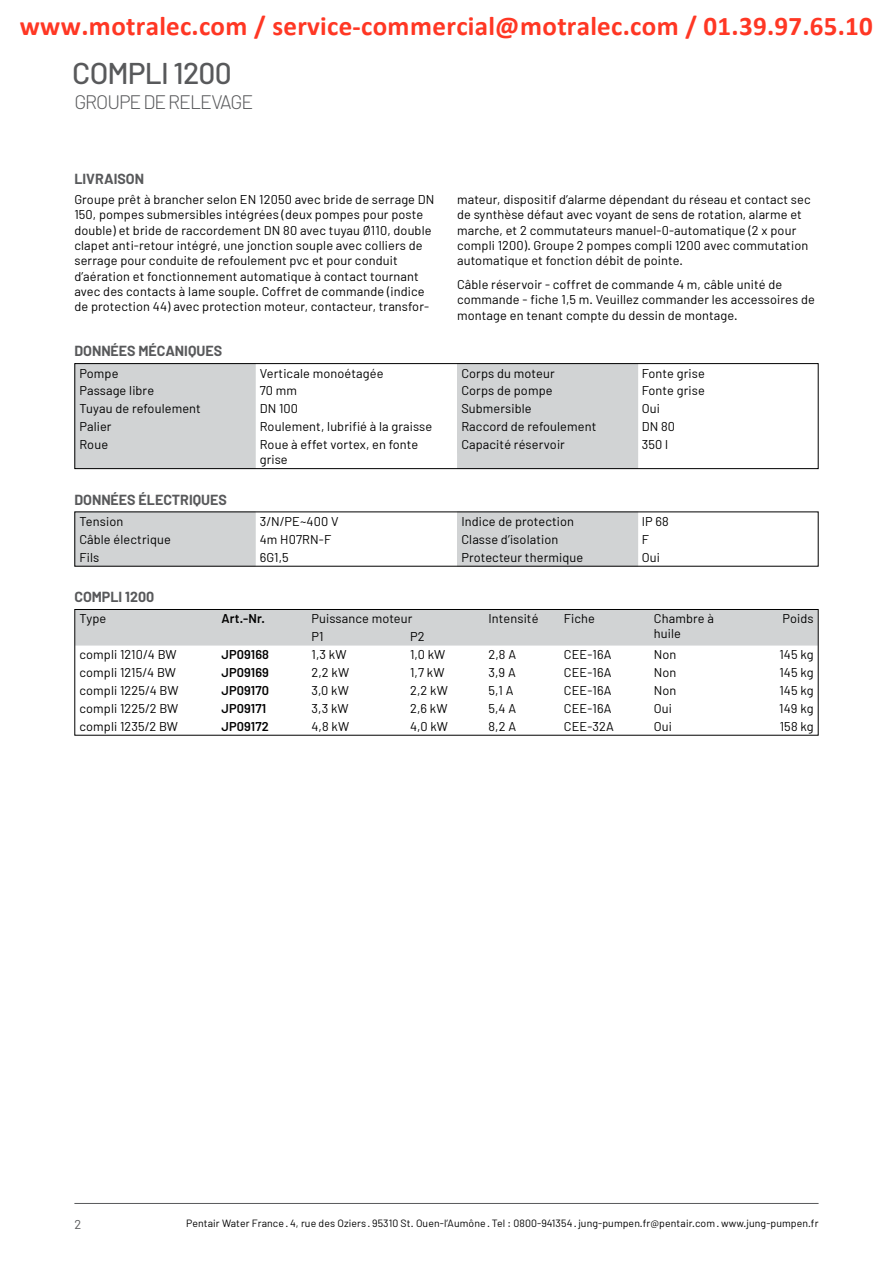
<style>
.page{position:relative;width:893px;height:1263px;background:#fff}
.page>*{position:absolute;margin:0;border:0;box-sizing:border-box;transform-origin:0 0}
.t1{font:500 30px "Barlow";letter-spacing:-.025em;color:#58595b}
.t2{font:700 27px "Calibri";color:#ff3724}
.t3{font:300 19.5px "Barlow";letter-spacing:-.05em;color:#58595b}
.t4{font:700 14.25px "Barlow";color:#58595b}
.t5{font:12.75px/15.3px "Barlow";letter-spacing:.01em;color:#000}
.t6{font:600 12.75px "Barlow";letter-spacing:.01em;color:#000}
.t7{font:12.75px "Barlow";color:#58595b}
.t8{font:10.5px "Barlow";letter-spacing:.01em;color:#000}
</style>
<div class="page">
<hr style="left:74px;top:1203px;width:745px;height:1px;background:#58595b">
<div style="left:76px;top:611px;width:741px;height:34px;background:#d1d3d4"></div>
<div style="left:74px;top:609px;width:745px;height:127px;border:1px solid #000"></div>
<svg style="left:255px;top:365px;width:383px;height:102px"></svg>
<div style="left:76px;top:365px;width:179px;height:102px;background:#d1d3d4"></div>
<div style="left:457px;top:365px;width:180px;height:88px;background:#d1d3d4"></div>
<div style="left:74px;top:363px;width:745px;height:106px;border:1px solid #000"></div>
<svg style="left:76px;top:513px;width:562px;height:52px"></svg>
<h2 class="t2" style="left:20px;top:15px;width:855px">www.motralec.com / service-commercial@motralec.com / 01.39.97.65.10</h2>
<h1 class="t1" style="left:72px;top:55px;width:161px">COMPLI 1200</h1>
<h3 class="t3" style="left:74px;top:90px;width:180px">GROUPE DE RELEVAGE</h3>
<p class="t4" style="left:74px;top:170px;width:71px">LIVRAISON</p>
<p class="t5" style="left:74px;top:192px;width:362px">Groupe prêt à brancher selon EN 12050 avec bride de serrage DN 150, pompes submersibles intégrées (deux pompes pour poste double) et bride de raccordement DN 80 avec tuyau Ø110, double clapet anti-retour intégré, une jonction souple avec colliers de serrage pour conduite de refoulement pvc et pour conduit d’aération et fonctionnement automatique à contact tournant avec des contacts à lame souple. Coffret de commande (indice de protection 44) avec protection moteur, contacteur, transfor-</p>
<p class="t5" style="left:457px;top:192px;width:355px">mateur, dispositif d’alarme dépendant du réseau et contact sec de synthèse défaut avec voyant de sens de rotation, alarme et marche, et 2 commutateurs manuel-0-automatique (2 x pour compli 1200). Groupe 2 pompes compli 1200 avec commutation automatique et fonction débit de pointe.</p>
<p class="t5" style="left:457px;top:277px;width:359px">Câble réservoir - coffret de commande 4 m, câble unité de commande - fiche 1,5 m. Veuillez commander les accessoires de montage en tenant compte du dessin de montage.</p>
<p class="t4" style="left:74px;top:342px;width:149px">DONNÉES MÉCANIQUES</p>
<p class="t5" style="left:79px;top:365px;width:41px">Pompe</p>
<p class="t5" style="left:260px;top:365px;width:125px">Verticale monoétagée</p>
<p class="t5" style="left:79px;top:383px;width:76px">Passage libre</p>
<p class="t5" style="left:260px;top:383px;width:39px">70 mm</p>
<p class="t5" style="left:79px;top:401px;width:123px">Tuyau de refoulement</p>
<p class="t5" style="left:260px;top:401px;width:40px">DN 100</p>
<p class="t5" style="left:79px;top:419px;width:34px">Palier</p>
<p class="t5" style="left:260px;top:419px;width:174px">Roulement, lubrifié à la graisse</p>
<p class="t5" style="left:79px;top:436px;width:30px">Roue</p>
<p class="t5" style="left:260px;top:437px;width:160px">Roue à effet vortex, en fonte grise</p>
<p class="t4" style="left:74px;top:490px;width:154px">DONNÉES ÉLECTRIQUES</p>
<p class="t5" style="left:79px;top:513px;width:45px">Tension</p>
<p class="t5" style="left:260px;top:513px;width:80px">3/N/PE~400 V</p>
<p class="t5" style="left:79px;top:531px;width:93px">Câble électrique</p>
<p class="t5" style="left:260px;top:531px;width:73px">4m H07RN-F</p>
<p class="t5" style="left:79px;top:549px;width:21px">Fils</p>
<p class="t5" style="left:260px;top:549px;width:31px">6G1,5</p>
<p class="t4" style="left:74px;top:588px;width:81px">COMPLI 1200</p>
<p class="t5" style="left:461px;top:365px;width:95px">Corps du moteur</p>
<p class="t5" style="left:642px;top:365px;width:65px">Fonte grise</p>
<p class="t5" style="left:461px;top:383px;width:93px">Corps de pompe</p>
<p class="t5" style="left:642px;top:383px;width:65px">Fonte grise</p>
<p class="t5" style="left:461px;top:401px;width:72px">Submersible</p>
<p class="t5" style="left:642px;top:401px;width:20px">Oui</p>
<p class="t5" style="left:461px;top:419px;width:137px">Raccord de refoulement</p>
<p class="t5" style="left:642px;top:419px;width:35px">DN 80</p>
<p class="t5" style="left:461px;top:436px;width:105px">Capacité réservoir</p>
<p class="t5" style="left:642px;top:436px;width:28px">350 l</p>
<p class="t5" style="left:461px;top:513px;width:114px">Indice de protection</p>
<p class="t5" style="left:642px;top:513px;width:29px">IP 68</p>
<p class="t5" style="left:461px;top:531px;width:98px">Classe d’isolation</p>
<p class="t5" style="left:642px;top:531px;width:9px">F</p>
<p class="t5" style="left:461px;top:549px;width:123px">Protecteur thermique</p>
<p class="t5" style="left:642px;top:549px;width:20px">Oui</p>
<p class="t5" style="left:79px;top:611px;width:28px">Type</p>
<p class="t6" style="left:222px;top:611px;width:45px">Art.-Nr.</p>
<p class="t5" style="left:311px;top:611px;width:103px">Puissance moteur</p>
<p class="t5" style="left:488px;top:611px;width:52px">Intensité</p>
<p class="t5" style="left:564px;top:611px;width:33px">Fiche</p>
<p class="t5" style="left:654px;top:611px;width:62px">Chambre à huile</p>
<p class="t5" style="left:783px;top:611px;width:32px">Poids</p>
<p class="t5" style="left:311px;top:629px;width:14px">P1</p>
<p class="t5" style="left:410px;top:629px;width:16px">P2</p>
<p class="t5" style="left:79px;top:647px;width:99px">compli 1210/4 BW</p>
<p class="t6" style="left:222px;top:647px;width:49px">JP09168</p>
<p class="t5" style="left:311px;top:647px;width:37px">1,3 kW</p>
<p class="t5" style="left:410px;top:647px;width:37px">1,0 kW</p>
<p class="t5" style="left:488px;top:647px;width:29px">2,8 A</p>
<p class="t5" style="left:564px;top:647px;width:49px">CEE-16A</p>
<p class="t5" style="left:654px;top:647px;width:24px">Non</p>
<p class="t5" style="left:779px;top:647px;width:36px">145 kg</p>
<p class="t5" style="left:79px;top:664px;width:98px">compli 1215/4 BW</p>
<p class="t6" style="left:222px;top:664px;width:49px">JP09169</p>
<p class="t5" style="left:311px;top:664px;width:39px">2,2 kW</p>
<p class="t5" style="left:410px;top:664px;width:36px">1,7 kW</p>
<p class="t5" style="left:488px;top:664px;width:29px">3,9 A</p>
<p class="t5" style="left:564px;top:664px;width:49px">CEE-16A</p>
<p class="t5" style="left:654px;top:664px;width:24px">Non</p>
<p class="t5" style="left:779px;top:664px;width:36px">145 kg</p>
<p class="t5" style="left:79px;top:682px;width:101px">compli 1225/4 BW</p>
<p class="t6" style="left:222px;top:682px;width:49px">JP09170</p>
<p class="t5" style="left:311px;top:682px;width:39px">3,0 kW</p>
<p class="t5" style="left:410px;top:682px;width:39px">2,2 kW</p>
<p class="t5" style="left:488px;top:682px;width:27px">5,1 A</p>
<p class="t5" style="left:564px;top:682px;width:49px">CEE-16A</p>
<p class="t5" style="left:654px;top:682px;width:24px">Non</p>
<p class="t5" style="left:779px;top:682px;width:36px">145 kg</p>
<p class="t5" style="left:79px;top:700px;width:101px">compli 1225/2 BW</p>
<p class="t6" style="left:222px;top:700px;width:46px">JP09171</p>
<p class="t5" style="left:311px;top:700px;width:39px">3,3 kW</p>
<p class="t5" style="left:410px;top:700px;width:39px">2,6 kW</p>
<p class="t5" style="left:488px;top:700px;width:29px">5,4 A</p>
<p class="t5" style="left:564px;top:700px;width:49px">CEE-16A</p>
<p class="t5" style="left:654px;top:700px;width:20px">Oui</p>
<p class="t5" style="left:779px;top:700px;width:36px">149 kg</p>
<p class="t5" style="left:79px;top:718px;width:100px">compli 1235/2 BW</p>
<p class="t6" style="left:222px;top:718px;width:49px">JP09172</p>
<p class="t5" style="left:311px;top:718px;width:39px">4,8 kW</p>
<p class="t5" style="left:410px;top:718px;width:39px">4,0 kW</p>
<p class="t5" style="left:488px;top:718px;width:29px">8,2 A</p>
<p class="t5" style="left:564px;top:718px;width:52px">CEE-32A</p>
<p class="t5" style="left:654px;top:718px;width:20px">Oui</p>
<p class="t5" style="left:780px;top:718px;width:35px">158 kg</p>
<p class="t7" style="left:74px;top:1216px;width:8px">2</p>
<p class="t8" style="left:186px;top:1216px;width:634px">Pentair Water France · 4, rue des Oziers · 95310 St. Ouen-l’Aumône · Tel : 0800-941354 · jung-pumpen.fr@pentair.com · www.jung-pumpen.fr</p>
</div>
